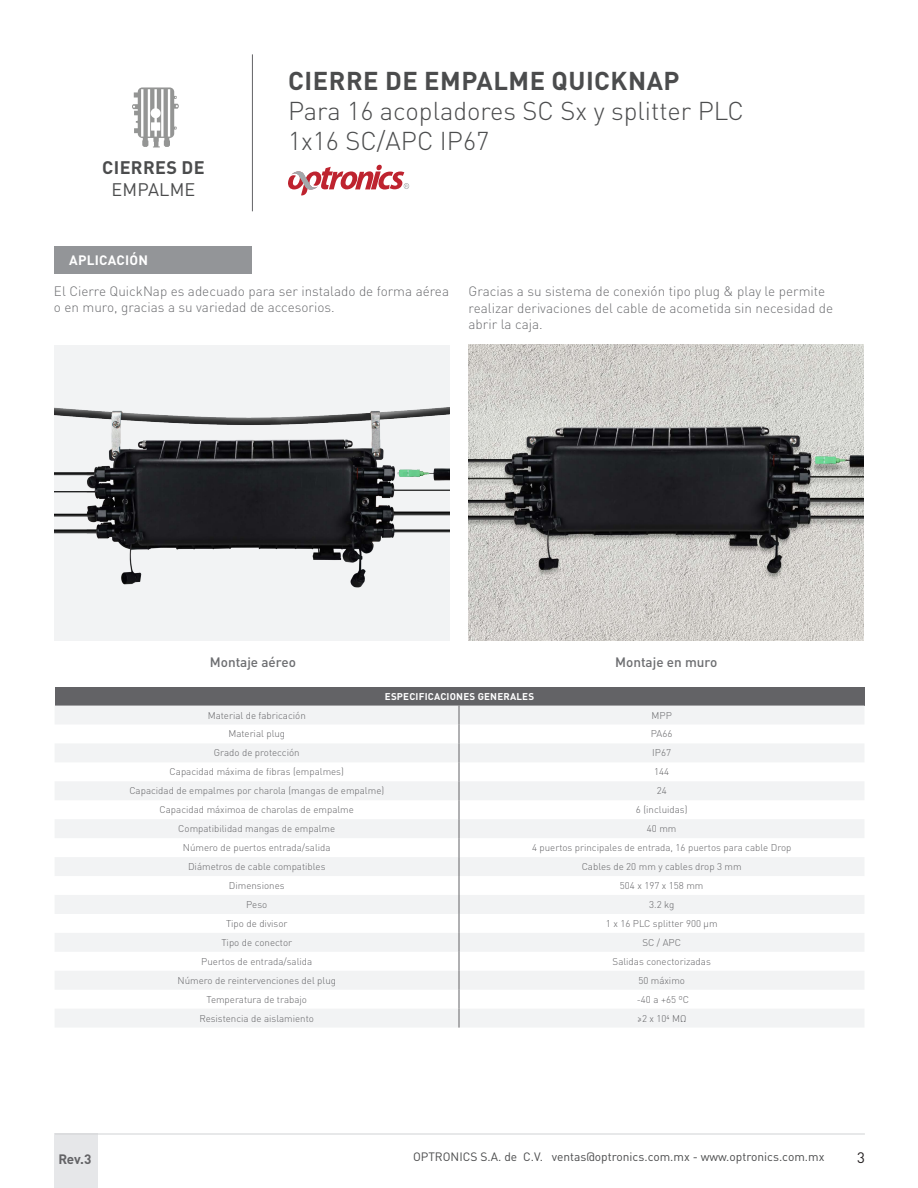
<style>
.page{position:relative;width:918px;height:1188px;background:#fff}
.page>*{position:absolute;margin:0;border:0;box-sizing:border-box;transform-origin:0 0}
.t1{font:300 25.5px/30px "DIN Pro";color:#4b4c4d}
.t2{font:700 25.5px "DIN Pro";letter-spacing:.02em;color:#4b4c4d}
.t3{font:700 18px "DIN Pro";letter-spacing:.02em;color:#4b4c4d}
.t4{font:18px "DIN Pro";letter-spacing:.01em;color:#4b4c4d}
.t5{font:15px "DIN Pro";color:#231f20}
.t6{font:300 13.5px/16.2px "DIN Pro";color:#6c6d70}
.t7{font:500 13.5px "DIN Pro";color:#6c6d70}
.t8{font:700 13.5px "DIN Pro";letter-spacing:.02em;color:#fff}
.t9{font:700 13.5px "DIN Pro";color:#636366}
.t10{font:12px "DIN Pro";color:#4b4c4d}
.t11{font:300 9.75px "DIN Pro";color:#636366}
.t12{font:700 9.75px "DIN Pro";letter-spacing:.02em;color:#fff}
</style>
<div class="page">
<div style="left:54px;top:1134px;width:44px;height:54px;background:#e6e7e9"></div>
<hr style="left:55px;top:1134px;width:810px;height:1px;background:#d1d2d4">
<hr style="left:252px;top:54px;width:1px;height:157px;background:#636366">
<svg style="left:288px;top:165px;width:121px;height:30px"></svg>
<svg style="left:132px;top:87px;width:47px;height:60px"></svg>
<div style="left:54px;top:247px;width:198px;height:27px;background:#939598"></div>
<img style="left:469px;top:345px;width:395px;height:295px">
<div style="left:54px;top:345px;width:395px;height:295px;background:#f2f3f4"></div>
<img style="left:54px;top:407px;width:395px;height:181px">
<div style="left:55px;top:687px;width:809px;height:19px;background:#636366"></div>
<svg style="left:55px;top:706px;width:809px;height:322px;fill:#f2f3f4"></svg>
<svg style="left:459px;top:706px;width:1px;height:322px"></svg>
<h2 class="t3" style="left:102px;top:153px;width:104px">CIERRES DE</h2>
<h2 class="t4" style="left:112px;top:177px;width:85px">EMPALME</h2>
<h1 class="t2" style="left:288px;top:60px;width:393px">CIERRE DE EMPALME QUICKNAP</h1>
<h1 class="t1" style="left:288px;top:94px;width:457px">Para 16 acopladores SC Sx y splitter PLC<br>1x16 SC/APC IP67</h1>
<h3 class="t8" style="left:69px;top:249px;width:80px">APLICACIÓN</h3>
<h3 class="t6" style="left:54px;top:282px;width:397px">El Cierre QuickNap es adecuado para ser instalado de forma aérea o en muro, gracias a su variedad de accesorios.</h3>
<h3 class="t6" style="left:469px;top:282px;width:366px">Gracias a su sistema de conexión tipo plug &amp; play le permite realizar derivaciones del cable de acometida sin necesidad de abrir la caja.</h3>
<h3 class="t7" style="left:210px;top:652px;width:88px">Montaje aéreo</h3>
<h3 class="t7" style="left:615px;top:652px;width:104px">Montaje en muro</h3>
<p class="t12" style="left:385px;top:688px;width:151px">ESPECIFICACIONES GENERALES</p>
<p class="t11" style="left:208px;top:707px;width:100px">Material de fabricación</p>
<p class="t11" style="left:652px;top:707px;width:22px">MPP</p>
<p class="t11" style="left:228px;top:726px;width:58px">Material plug</p>
<p class="t11" style="left:651px;top:726px;width:23px">PA66</p>
<p class="t11" style="left:214px;top:745px;width:87px">Grado de protección</p>
<p class="t11" style="left:652px;top:745px;width:20px">IP67</p>
<p class="t11" style="left:170px;top:764px;width:176px">Capacidad máxima de fibras (empalmes)</p>
<p class="t11" style="left:654px;top:764px;width:17px">144</p>
<p class="t11" style="left:129px;top:783px;width:256px">Capacidad de empalmes por charola (mangas de empalme)</p>
<p class="t11" style="left:657px;top:783px;width:12px">24</p>
<p class="t11" style="left:160px;top:802px;width:196px">Capacidad máximoa de charolas de empalme</p>
<p class="t11" style="left:636px;top:802px;width:53px">6 (incluidas)</p>
<p class="t11" style="left:178px;top:821px;width:159px">Compatibilidad mangas de empalme</p>
<p class="t11" style="left:647px;top:821px;width:31px">40 mm</p>
<p class="t11" style="left:183px;top:840px;width:149px">Número de puertos entrada/salida</p>
<p class="t11" style="left:532px;top:840px;width:261px">4 puertos principales de entrada, 16 puertos para cable Drop</p>
<p class="t11" style="left:188px;top:859px;width:139px">Diámetros de cable compatibles</p>
<p class="t11" style="left:582px;top:859px;width:162px">Cables de 20 mm y cables drop 3 mm</p>
<p class="t11" style="left:229px;top:878px;width:57px">Dimensiones</p>
<p class="t11" style="left:620px;top:878px;width:85px">504 x 197 x 158 mm</p>
<p class="t11" style="left:246px;top:897px;width:23px">Peso</p>
<p class="t11" style="left:649px;top:897px;width:27px">3.2 kg</p>
<p class="t11" style="left:226px;top:916px;width:63px">Tipo de divisor</p>
<p class="t11" style="left:606px;top:916px;width:113px">1 x 16 PLC splitter 900 μm</p>
<p class="t11" style="left:221px;top:935px;width:72px">Tipo de conector</p>
<p class="t11" style="left:642px;top:935px;width:40px">SC / APC</p>
<p class="t11" style="left:201px;top:954px;width:112px">Puertos de entrada/salida</p>
<p class="t11" style="left:613px;top:954px;width:100px">Salidas conectorizadas</p>
<p class="t11" style="left:178px;top:973px;width:160px">Número de reintervenciones del plug</p>
<p class="t11" style="left:638px;top:973px;width:48px">50 máximo</p>
<p class="t11" style="left:207px;top:992px;width:102px">Temperatura de trabajo</p>
<p class="t11" style="left:637px;top:992px;width:54px">-40 a +65 ºC</p>
<p class="t11" style="left:200px;top:1011px;width:116px">Resistencia de aislamiento</p>
<p class="t11" style="left:637px;top:1011px;width:51px">≥2 x 10⁴ MΩ</p>
<h3 class="t9" style="left:58px;top:1148px;width:34px">Rev.3</h3>
<p class="t10" style="left:413px;top:1149px;width:413px">OPTRONICS S.A. de C.V. ventas@optronics.com.mx - www.optronics.com.mx</p>
<h3 class="t5" style="left:857px;top:1148px;width:9px">3</h3>
</div>
